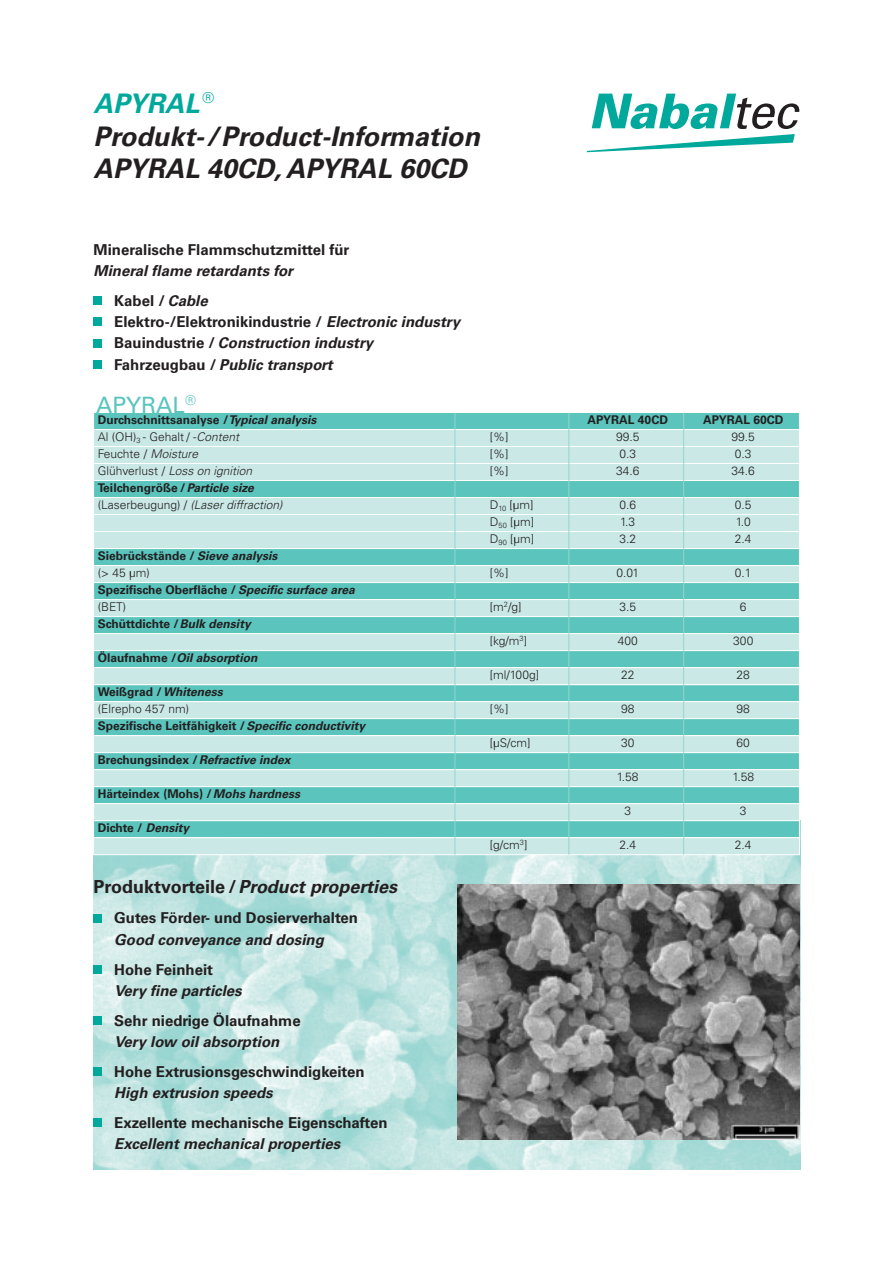
<style>
.page{position:relative;width:894px;height:1263px;background:#fff}
.page>*{position:absolute;margin:0;border:0;box-sizing:border-box;transform-origin:0 0}
.t1{font:italic 700 27px/32.4px "Univers";color:#231f20}
.t2{font:22.5px "Univers";color:#5ac4bd}
.t3{font:italic 700 18px "Univers";color:#231f20}
.t4{font:700 15px/21.1px "Univers";color:#231f20}
.t5{font:italic 700 15px/30px "Univers";letter-spacing:-.02em;color:#231f20}
.t6{font:300 12px/17px "Univers";color:#231f20;text-align:justify}
.t7{font:700 12px/17px "Univers";color:#231f20}
.t8{font:italic 700 12px "Univers";color:#231f20}
.s1{color:#00a99b}
.s2{font-style:normal}
.s3{font-style:italic}
.s4{font-weight:700}
.s5{font-weight:700;font-style:italic}
.s6{font-weight:300}
</style>
<div class="page">
<img style="left:94px;top:820px;width:707px;height:349px">
<div style="left:93px;top:412px;width:707px;height:18px;background:#5ac4bd;border:1px solid #fff"></div>
<div style="left:93px;top:429px;width:707px;height:18px;background:#c9e8e6;border:1px solid #fff"></div>
<div style="left:93px;top:446px;width:707px;height:18px;background:#c9e8e6;border:1px solid #fff"></div>
<div style="left:93px;top:463px;width:707px;height:18px;background:#c9e8e6;border:1px solid #fff"></div>
<div style="left:93px;top:480px;width:707px;height:18px;background:#5ac4bd;border:1px solid #fff"></div>
<div style="left:93px;top:497px;width:707px;height:18px;background:#c9e8e6;border:1px solid #fff"></div>
<div style="left:93px;top:514px;width:707px;height:18px;background:#c9e8e6;border:1px solid #fff"></div>
<div style="left:93px;top:531px;width:707px;height:18px;background:#c9e8e6;border:1px solid #fff"></div>
<div style="left:93px;top:548px;width:707px;height:18px;background:#5ac4bd;border:1px solid #fff"></div>
<div style="left:93px;top:565px;width:707px;height:18px;background:#c9e8e6;border:1px solid #fff"></div>
<div style="left:93px;top:582px;width:707px;height:18px;background:#5ac4bd;border:1px solid #fff"></div>
<div style="left:93px;top:599px;width:707px;height:18px;background:#c9e8e6;border:1px solid #fff"></div>
<div style="left:93px;top:616px;width:707px;height:18px;background:#5ac4bd;border:1px solid #fff"></div>
<div style="left:93px;top:633px;width:707px;height:18px;background:#c9e8e6;border:1px solid #fff"></div>
<div style="left:93px;top:650px;width:707px;height:18px;background:#5ac4bd;border:1px solid #fff"></div>
<div style="left:93px;top:684px;width:707px;height:18px;background:#5ac4bd"></div>
<div style="left:93px;top:701px;width:707px;height:18px;background:#c9e8e6;border:1px solid #fff"></div>
<div style="left:93px;top:718px;width:707px;height:18px;background:#5ac4bd;border:1px solid #fff"></div>
<div style="left:93px;top:735px;width:707px;height:18px;background:#c9e8e6;border:1px solid #fff"></div>
<div style="left:93px;top:752px;width:707px;height:18px;background:#5ac4bd;border:1px solid #fff"></div>
<div style="left:93px;top:769px;width:707px;height:18px;background:#c9e8e6;border:1px solid #fff"></div>
<div style="left:93px;top:786px;width:707px;height:18px;background:#5ac4bd;border:1px solid #fff"></div>
<div style="left:93px;top:803px;width:707px;height:18px;background:#c9e8e6;border:1px solid #fff"></div>
<div style="left:93px;top:667px;width:707px;height:18px;background:#c9e8e6;border:1px solid #fff"></div>
<div style="left:93px;top:820px;width:707px;height:18px;background:#5ac4bd;border:1px solid #fff"></div>
<div style="left:93px;top:837px;width:707px;height:18px;background:#c9e8e6;border:1px solid #fff"></div>
<hr style="left:683px;top:413px;width:1px;height:442px;background:#96d5d1">
<hr style="left:568px;top:413px;width:1px;height:442px;background:#96d5d1">
<hr style="left:455px;top:413px;width:1px;height:442px;background:#96d5d1">
<img style="left:457px;top:884px;width:343px;height:255px">
<svg style="left:587px;top:94px;width:213px;height:58px"></svg>
<div style="left:94px;top:318px;width:8px;height:8px;background:#00a99b"></div>
<div style="left:94px;top:296px;width:8px;height:9px;background:#00a99b"></div>
<div style="left:94px;top:914px;width:8px;height:8px;background:#00a99b"></div>
<div style="left:94px;top:1017px;width:8px;height:8px;background:#00a99b"></div>
<div style="left:94px;top:966px;width:8px;height:8px;background:#00a99b"></div>
<div style="left:94px;top:1068px;width:8px;height:8px;background:#00a99b"></div>
<div style="left:94px;top:361px;width:8px;height:8px;background:#00a99b"></div>
<div style="left:94px;top:340px;width:8px;height:8px;background:#00a99b"></div>
<div style="left:94px;top:1119px;width:8px;height:8px;background:#00a99b"></div>
<h1 class="t1" style="left:94px;top:90px;width:393px"><span class="s1">APYRAL</span><sup>®<br></sup>Produkt-/Product-Information<br>APYRAL 40CD,APYRAL 60CD</h1>
<p class="t4" style="left:94px;top:240px;width:257px">Mineralische Flammschutzmittel für</p>
<p class="t5" style="left:114px;top:257px;width:183px;text-indent:-21px">Mineral flame retardants for<br><span class="s2">Kabel /</span> Cable</p>
<p class="t4" style="left:114px;top:313px;width:350px">Elektro-/Elektronikindustrie / <span class="s3">Electronic industry<br></span>B a u i n d u s t ri e / <span class="s3">Construction industry<br></span>Fa h r z e u g b a u / <span class="s3">Public transport</span></p>
<h2 class="t2" style="left:96px;top:397px;width:101px">APYRAL<sup>®</sup></h2>
<p class="t6" style="left:98px;top:413px;width:223px;text-align:left"><span class="s4">Durchschnittsanalyse /</span><span class="s5">Typical analysis<br></span>Al (OH)<sub>3</sub> - Gehalt / -<span class="s3">Content<br></span>Feuchte / <span class="s3">Moisture<br></span>Glühverlust / <span class="s3">Loss on ignition<br></span><span class="s4">Teilchengröße /</span><span class="s5">Particle size<br></span>( L a s e r b e u g u n g ) / <span class="s3">(Laser diffraction)</span></p>
<p class="t7" style="left:98px;top:549px;width:261px">Siebrückstände / <span class="s3">Sieve analysis<br></span><span class="s6">(&gt; 45 lum)<br></span>Spezifische Oberfläche / <span class="s3">Specific surface area </span><span class="s6">(BET)<br></span>Schüttdichte /<span class="s3">Bulk density</span></p>
<p class="t8" style="left:98px;top:654px;width:163px"><span class="s2">Ö l a u f n a h m e /</span> Oil absorption</p>
<p class="t7" style="left:98px;top:685px;width:271px">Weißgrad /<span class="s3">Whiteness<br></span><span class="s6">(Elrepho 457 nm)<br></span>Spezifische Leitfähigkeit /<span class="s3">Specific conductivity</span></p>
<p class="t7" style="left:98px;top:753px;width:197px">Brechungsindex /<span class="s3">Refractive index</span></p>
<p class="t7" style="left:98px;top:787px;width:206px">Härteindex (Mohs) /<span class="s3">Mohs hardness</span></p>
<p class="t7" style="left:98px;top:821px;width:95px">D i c h t e / <span class="s3">Density</span></p>
<h3 class="t3" style="left:94px;top:880px;width:309px"><span class="s2">Produktvorteile /</span>Product properties</h3>
<p class="t4" style="left:114px;top:909px;width:245px">Gutes Förder- und Dosierverhalten</p>
<p class="t5" style="left:114px;top:926px;width:214px">Good conveyance and dosing</p>
<p class="t4" style="left:114px;top:960px;width:100px">Hohe Feinheit</p>
<p class="t5" style="left:114px;top:977px;width:132px">Very fine particles</p>
<p class="t4" style="left:114px;top:1011px;width:188px">Sehr niedrige Ölaufnahme</p>
<p class="t5" style="left:114px;top:1028px;width:170px">Very low oil absorption</p>
<p class="t4" style="left:114px;top:1062px;width:252px">Hohe Extrusionsgeschwindigkeiten</p>
<p class="t5" style="left:114px;top:1079px;width:163px">High extrusion speeds</p>
<p class="t4" style="left:114px;top:1114px;width:275px">Exzellente mechanische Eigenschaften</p>
<p class="t5" style="left:114px;top:1130px;width:231px">Excellent mechanical properties</p>
<p class="t6" style="left:490px;top:430px;width:20px">[%] [%] [%]</p>
<p class="t6" style="left:490px;top:498px;width:46px">D<sub>10</sub> [lum] D<sub>50</sub> [lum] D<sub>90</sub> [lum]</p>
<p class="t6" style="left:490px;top:566px;width:20px">[%]</p>
<p class="t6" style="left:490px;top:600px;width:33px">[m<sup>2</sup>/g]</p>
<p class="t6" style="left:490px;top:634px;width:39px">[kg/m<sup>3</sup>]</p>
<p class="t6" style="left:490px;top:668px;width:51px">[ml/100g]</p>
<p class="t6" style="left:490px;top:702px;width:20px">[%]</p>
<p class="t6" style="left:490px;top:736px;width:42px">[luS/cm]</p>
<p class="t6" style="left:490px;top:838px;width:39px">[g/cm<sup>3</sup>]</p>
<p class="t7" style="left:588px;top:413px;width:82px">APYRAL 40CD</p>
<p class="t6" style="left:616px;top:430px;width:25px;text-align:left">99.5<br>0.3<br>34.6</p>
<p class="t6" style="left:619px;top:498px;width:18px">0.6<br>1.3<br>3.2</p>
<p class="t6" style="left:617px;top:566px;width:24px">0.01</p>
<p class="t6" style="left:619px;top:600px;width:18px">3.5</p>
<p class="t6" style="left:618px;top:634px;width:22px">400</p>
<p class="t6" style="left:621px;top:668px;width:15px">22</p>
<p class="t6" style="left:621px;top:702px;width:15px">98</p>
<p class="t6" style="left:621px;top:736px;width:15px">30</p>
<p class="t6" style="left:617px;top:770px;width:23px">1.58</p>
<p class="t6" style="left:624px;top:804px;width:8px">3</p>
<p class="t6" style="left:619px;top:838px;width:18px">2.4</p>
<p class="t7" style="left:703px;top:413px;width:82px">APYRAL 60CD</p>
<p class="t6" style="left:732px;top:430px;width:25px;text-align:left">99.5<br>0.3<br>34.6</p>
<p class="t6" style="left:735px;top:498px;width:18px">0.5<br>1.0<br>2.4</p>
<p class="t6" style="left:735px;top:566px;width:18px">0.1</p>
<p class="t6" style="left:740px;top:600px;width:8px">6</p>
<p class="t6" style="left:733px;top:634px;width:22px">300</p>
<p class="t6" style="left:737px;top:668px;width:15px">28</p>
<p class="t6" style="left:737px;top:702px;width:15px">98</p>
<p class="t6" style="left:737px;top:736px;width:15px">60</p>
<p class="t6" style="left:732px;top:770px;width:23px">1.58</p>
<p class="t6" style="left:740px;top:804px;width:8px">3</p>
<p class="t6" style="left:735px;top:838px;width:18px">2.4</p>
</div>
